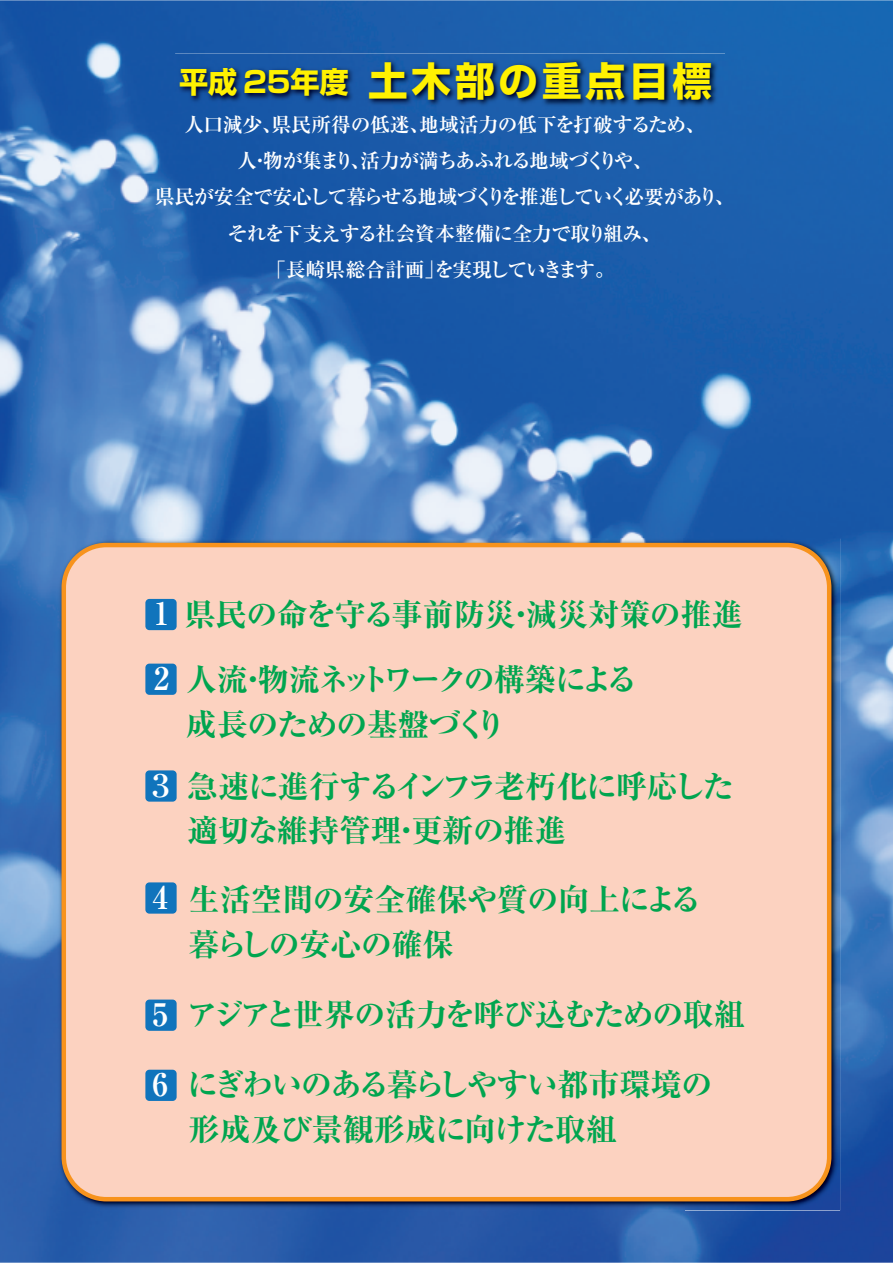
<style>
.page{position:relative;width:893px;height:1263px;background:#fff}
.page>*{position:absolute;margin:0;border:0;box-sizing:border-box;transform-origin:0 0}
.t1{font:39.6px "Shin Go Pro Bold 90 pv RKSJ H";letter-spacing:.1em;color:#fff101}
.t2{font:31.05px/44.8px "Ryumin Pro Ex Bold 90 pv RKSJ H";letter-spacing:-.025em;color:#00a54f}
.t3{font:31.05px/61.7px "Ryumin Pro Ex Bold 90 pv RKSJ H";letter-spacing:-.045em;color:#00a54f}
.t4{font:31.05px "Ryumin Pro Ex Bold 90 pv RKSJ H";color:#00a54f}
.t5{font:31.05px/64.7px "Ryumin Pro Bold 90 pv RKSJ H";color:#fff}
.t6{font:19.8px/36.3px "Ryumin Pro Bold 90 pv RKSJ H";letter-spacing:-.035em;color:#fff;text-align:center}
.s1{font-size:29.1px}
.s2{font-family:"Ryumin Pro Bold 90 pv RKSJ H";color:#fff}
</style>
<div class="page">
<img style="left:0;top:0;width:893px;height:1263px">
<img style="left:175px;top:54px;width:550px;height:59px">
<img style="left:57px;top:539px;width:783px;height:671px">
<div style="left:62px;top:543px;width:769px;height:658px;background:#fcd2c0"></div>
<div style="left:145px;top:770px;width:32px;height:32px;background:#1074bc;border-radius:4px"></div>
<div style="left:145px;top:882px;width:32px;height:32px;background:#1074bc;border-radius:4px"></div>
<div style="left:145px;top:999px;width:32px;height:32px;background:#1074bc;border-radius:4px"></div>
<div style="left:145px;top:1070px;width:32px;height:31px;background:#1074bc;border-radius:4px"></div>
<div style="left:145px;top:599px;width:32px;height:31px;background:#1074bc;border-radius:4px"></div>
<div style="left:145px;top:664px;width:32px;height:31px;background:#1074bc;border-radius:4px"></div>
<h1 class="t1" style="left:179px;top:49px;width:535px"><span class="s1">平成2５年度</span> 土木部の重点目標</h1>
<p class="t6" style="left:155px;top:105px;width:581px">人口減少、県民所得の低迷、地域活力の低下を打破するため、<br>人・物が集まり、活力が満ちあふれる地域づくりや、<br>県民が安全で安心して暮らせる地域づくりを推進していく必要があり、それを下支えする社会資本整備に全力で取り組み、<br>「長崎県総合計画」を実現していきます。</p>
<h2 class="t2" style="left:185px;top:579px;width:559px;line-height:65.4px">県民の命を守る事前防災・減災対策の推進人流・物流ネットワークの構築による</h2>
<h2 class="t3" style="left:145px;top:691px;width:590px;text-indent:41px">成長のための基盤づくり<br><span class="s2">３</span>急速に進行するインフラ老朽化に呼応した</h2>
<h2 class="t4" style="left:187px;top:806px;width:380px">適切な維持管理・更新の推進</h2>
<h2 class="t2" style="left:189px;top:875px;width:514px">生活空間の安全確保や質の向上による暮らしの安心の確保</h2>
<h2 class="t5" style="left:154px;top:579px;width:17px">1<br>2</h2>
<h2 class="t5" style="left:152px;top:863px;width:17px">4</h2>
<h2 class="t5" style="left:152px;top:980px;width:17px">5</h2>
<h2 class="t5" style="left:152px;top:1050px;width:17px">6</h2>
<h2 class="t3" style="left:187px;top:981px;width:560px">アジアと世界の活力を呼び込むための取組</h2>
<h2 class="t2" style="left:188px;top:1060px;width:526px">にぎわいのある暮らしやすい都市環境の形成及び景観形成に向けた取組　　　</h2>
</div>
